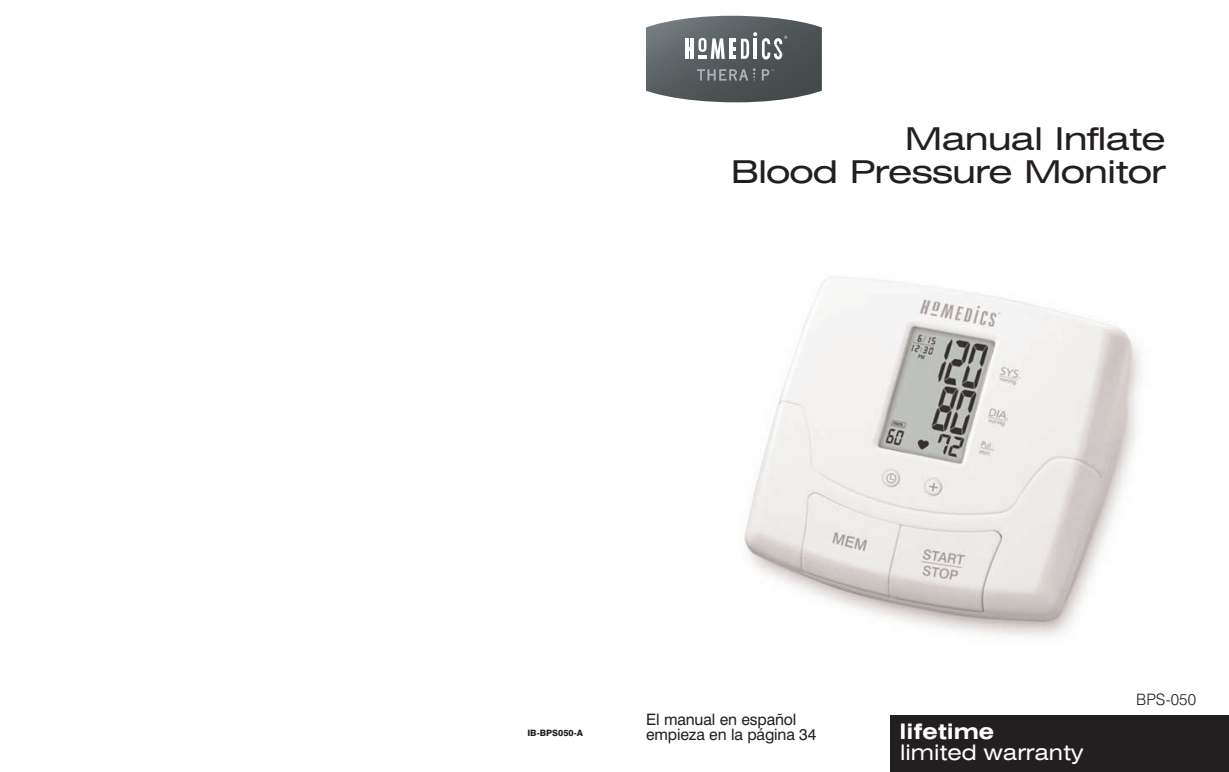
<style>
.page{position:relative;width:1229px;height:772px;background:#fff}
.page>*{position:absolute;margin:0;border:0;box-sizing:border-box;transform-origin:0 0}
.t1{font:expanded 31.5px/33.2px "Swiss 721 BT";letter-spacing:-.025em;color:#231f20;text-align:right;scale:1.15 1}
.t2{font:expanded 21.35px "Swiss 721 BT";color:#fff}
.t3{font:700 expanded 21.35px "Swiss 721 BT";color:#fff}
.t4{font:15.75px/15.8px "Swiss 721 BT";letter-spacing:-.01em;color:#231f20}
.t5{font:300 15.75px "Swiss 721 BT";color:#231f20}
.t6{font:800 8.75px "Swiss 721 BT";color:#231f20}
</style>
<div class="page">
<img style="left:744px;top:276px;width:397px;height:361px">
<div style="left:890px;top:715px;width:338px;height:57px;background:#231f20"></div>
<svg style="left:646px;top:16px;width:176px;height:86px;background:#6e7476"></svg>
<h1 class="t1" style="left:731px;top:125px;width:379px">Manual Inflate<br>Blood Pressure Monitor</h1>
<p class="t6" style="left:527px;top:730px;width:57px">IB-BPS050-A</p>
<p class="t4" style="left:646px;top:712px;width:172px">El manual en español empieza en la página 34</p>
<h2 class="t3" style="left:899px;top:723px;width:96px">lifetime</h2>
<h2 class="t2" style="left:900px;top:744px;width:185px">limited warranty</h2>
<p class="t5" style="left:1136px;top:694px;width:61px">BPS-050</p>
</div>
